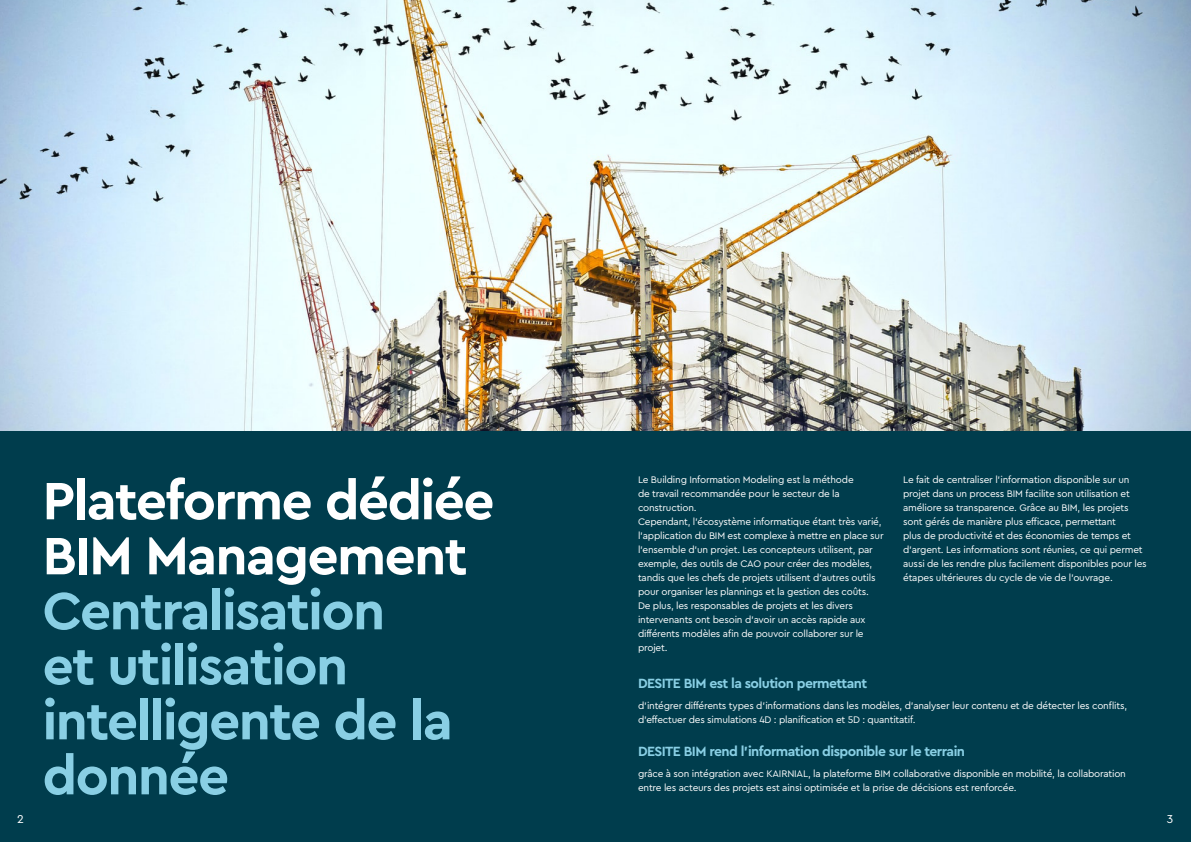
<style>
.page{position:relative;width:1191px;height:842px;background:#003d4d}
.page>*{position:absolute;margin:0;border:0;box-sizing:border-box;transform-origin:0 0}
.t1{font:700 55px/55px "Cera Pro";letter-spacing:-.03em;color:#89cfe4}
.t2{font:700 55px/55px "Cera Pro";letter-spacing:-.03em;color:#fff}
.t3{font:700 14px "Cera Pro";letter-spacing:-.04em;color:#89cfe4}
.t4{font:12px "Cera Pro";color:#fff}
.t5{font:10px/14px "Cera Pro";letter-spacing:-.02em;color:#fff}
</style>
<div class="page">
<img style="left:0;top:0;width:1191px;height:431px">
<h1 class="t2" style="left:43px;top:471px;width:453px">Plateforme dédiée<br>BIM Management</h1>
<h1 class="t1" style="left:43px;top:581px;width:412px">Centralisation<br>et utilisation intelligente de la donnée</h1>
<p class="t5" style="left:638px;top:472px;width:247px">Le Building Information Modeling est la méthode<br>de travail recommandée pour le secteur de la construction.<br>Cependant, l’écosystème informatique étant très varié, l’application du BIM est complexe à mettre en place sur l’ensemble d’un projet. Les concepteurs utilisent, par exemple, des outils de CAO pour créer des modèles, tandis que les chefs de projets utilisent d’autres outils pour organiser les plannings et la gestion des coûts.<br>De plus, les responsables de projets et les divers intervenants ont besoin d’avoir un accès rapide aux différents modèles afin de pouvoir collaborer sur le projet.</p>
<h2 class="t3" style="left:638px;top:674px;width:231px">DESITE BIM est la solution permettant</h2>
<p class="t5" style="left:903px;top:472px;width:245px">Le fait de centraliser l’information disponible sur un projet dans un process BIM facilite son utilisation et améliore sa transparence. Grâce au BIM, les projets sont gérés de manière plus efficace, permettant<br>plus de productivité et des économies de temps et d’argent. Les informations sont réunies, ce qui permet aussi de les rendre plus facilement disponibles pour les étapes ultérieures du cycle de vie de l’ouvrage.</p>
<p class="t5" style="left:638px;top:698px;width:490px">d’intégrer différents types d’informations dans les modèles, d’analyser leur contenu et de détecter les conflits, d’effectuer des simulations 4D : planification et 5D : quantitatif.</p>
<h2 class="t3" style="left:638px;top:742px;width:328px">DESITE BIM rend l’information disponible sur le terrain</h2>
<p class="t5" style="left:638px;top:766px;width:489px">grâce à son intégration avec KAIRNIAL, la plateforme BIM collaborative disponible en mobilité, la collaboration entre les acteurs des projets est ainsi optimisée et la prise de décisions est renforcée.</p>
<p class="t4" style="left:17px;top:811px;width:8px">2</p>
<p class="t4" style="left:1166px;top:811px;width:8px">3</p>
</div>
